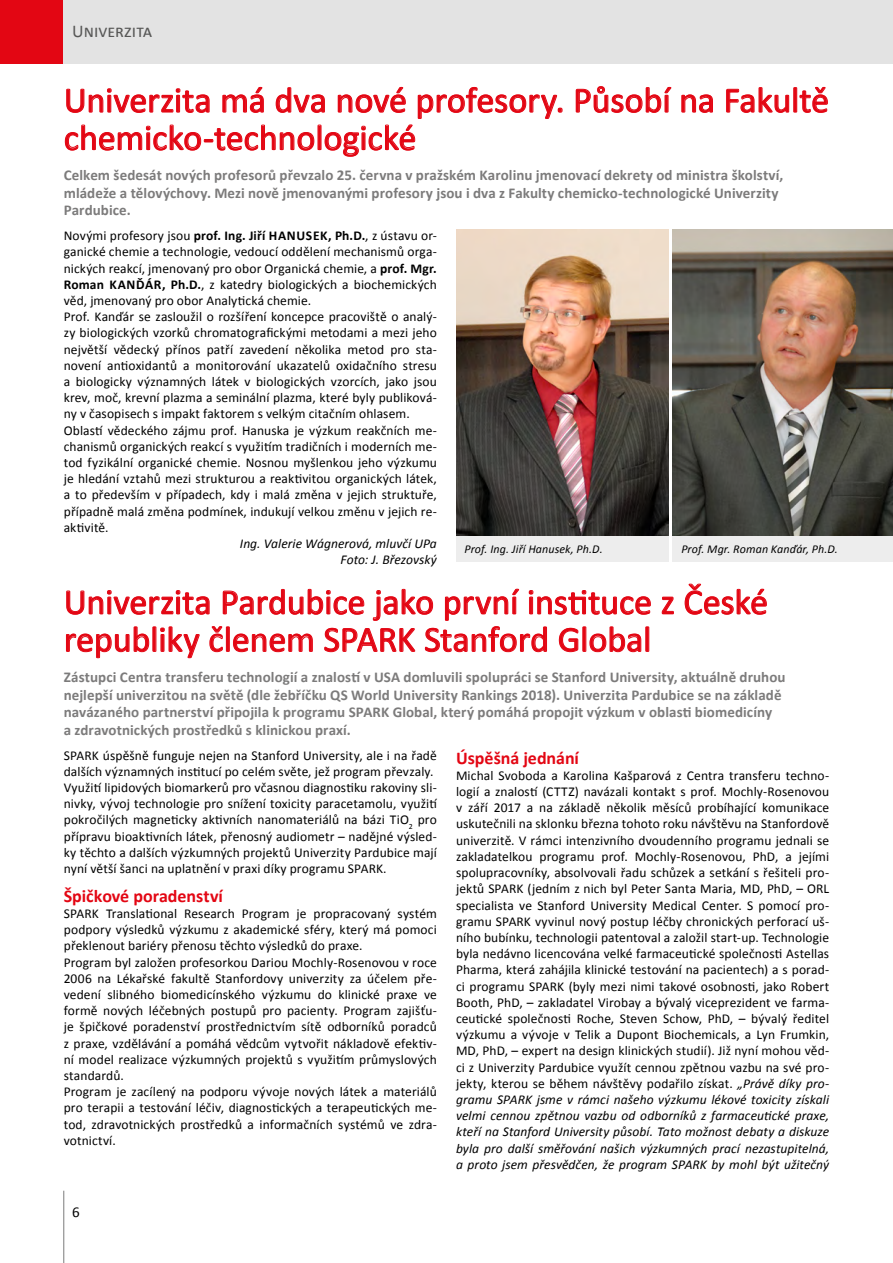
<style>
.page{position:relative;width:893px;height:1263px;background:#fff}
.page>*{position:absolute;margin:0;border:0;box-sizing:border-box;transform-origin:0 0}
.nadpis_článku{font:36px/37.5px "Calibri";letter-spacing:-.005em;color:#e30613}
.left_Bold_nad_červen{font:700 18px "Calibri";color:#e30613}
.hlava-L{font:18px "Calibri";color:#575756}
.perex{font:700 15px/17.7px "Calibri";letter-spacing:.005em;color:#7c7b7b}
.číslování_stránky{font:15px "Calibri";color:#000}
.t1{font:13.5px/16.2px "Calibri";letter-spacing:.005em;color:#000;text-align:justify}
.autor{font:italic 13.5px "Calibri";color:#000}
.popisek_obrázku{font:italic 12px "Calibri";letter-spacing:.01em;color:#000}
.s1{font-weight:700}
.s2{font-style:italic}
</style>
<div class="page">
<div style="left:0;top:0;width:64px;height:64px;background:#e30613"></div>
<div style="left:64px;top:0;width:829px;height:64px;background:#e3e3e3"></div>
<hr style="left:63px;top:1191px;width:1px;height:72px;background:#7c7b7b">
<svg style="left:575px;top:86px;width:97px;height:27px"></svg>
<svg style="left:681px;top:94px;width:32px;height:19px"></svg>
<svg style="left:726px;top:86px;width:102px;height:27px"></svg>
<svg style="left:65px;top:86px;width:498px;height:71px"></svg>
<img style="left:456px;top:230px;width:213px;height:306px">
<div style="left:456px;top:536px;width:213px;height:25px;background:#ededed"></div>
<img style="left:673px;top:230px;width:220px;height:306px">
<div style="left:673px;top:536px;width:220px;height:25px;background:#ededed"></div>
<svg style="left:661px;top:596px;width:13px;height:19px"></svg>
<svg style="left:684px;top:583px;width:83px;height:32px"></svg>
<svg style="left:66px;top:588px;width:585px;height:71px"></svg>
<p class="hlava-L" style="left:72px;top:20px;width:81px">Univerzita</p>
<p class="nadpis_článku" style="left:64px;top:81px;width:767px">Univerzita má dva nové profesory. Působí na Fakultě chemicko-technologické</p>
<p class="perex" style="left:64px;top:166px;width:721px">Celkem šedesát nových profesorů převzalo 25. června v pražském Karolinu jmenovací dekrety od ministra školství, mládeže a tělovýchovy. Mezi nově jmenovanými profesory jsou i dva z Fakulty chemicko-technologické Univerzity<br>Pardubice.</p>
<p class="t1" style="left:64px;top:228px;width:375px">Novými profesory jsou <span class="s1">prof. Ing. Jiří HANUSEK, Ph.D.</span>, z ústavu or&shy;ganické chemie a technologie, vedoucí oddělení mechanismů orga&shy;nických reakcí, jmenovaný pro obor Organická chemie, a <span class="s1">prof. Mgr.<br>Roman KANĎÁR, Ph.D.</span>, z katedry biologických a biochemických věd, jmenovaný pro obor Analytická chemie.</p>
<p class="t1" style="left:64px;top:309px;width:375px">Prof. Kanďár se zasloužil o rozšíření koncepce pracoviště o analý&shy;zy biologických vzorků chromatografickými metodami a mezi jeho největší vědecký přínos patří zavedení několika metod pro sta&shy;novení antioxidantů a monitorování ukazatelů oxidačního stresu a biologicky významných látek v biologických vzorcích, jako jsou krev, moč, krevní plazma a seminální plazma, které byly publiková&shy;ny v časopisech s impakt faktorem s velkým citačním ohlasem.</p>
<p class="t1" style="left:64px;top:422px;width:375px">Oblastí vědeckého zájmu prof. Hanuska je výzkum reakčních me&shy;chanismů organických reakcí s využitím tradičních i moderních me&shy;tod fyzikální organické chemie. Nosnou myšlenkou jeho výzkumu je hledání vztahů mezi strukturou a reaktivitou organických látek, a to především v případech, kdy i malá změna v jejich struktuře, případně malá změna podmínek, indukují velkou změnu v jejich re&shy;aktivitě.</p>
<p class="autor" style="left:240px;top:534px;width:199px">Ing. Valerie Wágnerová, mluvčí UPa</p>
<p class="autor" style="left:341px;top:550px;width:98px">Foto: J. Březovský</p>
<p class="popisek_obrázku" style="left:465px;top:541px;width:140px">Prof. Ing. Jiří Hanusek, Ph.D.</p>
<p class="popisek_obrázku" style="left:681px;top:541px;width:158px">Prof. Mgr. Roman Kanďár, Ph.D.</p>
<p class="nadpis_článku" style="left:64px;top:583px;width:706px">Univerzita Pardubice jako první instituce z České republiky členem SPARK Stanford Global</p>
<p class="perex" style="left:64px;top:668px;width:723px">Zástupci Centra transferu technologií a znalostí v USA domluvili spolupráci se Stanford University, aktuálně druhou nejlepší univerzitou na světě (dle žebříčku QS World University Rankings 2018). Univerzita Pardubice se na základě navázaného partnerství připojila k programu SPARK Global, který pomáhá propojit výzkum v oblasti biomedicíny<br>a zdravotnických prostředků s klinickou praxí.</p>
<p class="t1" style="left:64px;top:747px;width:375px">SPARK úspěšně funguje nejen na Stanford University, ale i na řadě dalších významných institucí po celém světe, jež program převzaly.</p>
<p class="t1" style="left:64px;top:779px;width:375px">Využití lipidových biomarkerů pro včasnou diagnostiku rakoviny sli&shy;nivky, vývoj technologie pro snížení toxicity paracetamolu, využití pokročilých magneticky aktivních nanomateriálů na bázi TiO<sub>2</sub> pro přípravu bioaktivních látek, přenosný audiometr – nadějné výsled&shy;ky těchto a dalších výzkumných projektů Univerzity Pardubice mají nyní větší šanci na uplatnění v praxi díky programu SPARK.</p>
<p class="left_Bold_nad_červen" style="left:64px;top:884px;width:161px">Špičkové poradenství</p>
<p class="t1" style="left:64px;top:905px;width:375px">SPARK Translational Research Program je propracovaný systém podpory výsledků výzkumu z akademické sféry, který má pomoci překlenout bariéry přenosu těchto výsledků do praxe.</p>
<p class="t1" style="left:64px;top:954px;width:375px">Program byl založen profesorkou Dariou Mochly-Rosenovou v roce 2006 na Lékařské fakultě Stanfordovy univerzity za účelem pře&shy;vedení slibného biomedicínského výzkumu do klinické praxe ve formě nových léčebných postupů pro pacienty. Program zajišťu&shy;je špičkové poradenství prostřednictvím sítě odborníků poradců z praxe, vzdělávání a pomáhá vědcům vytvořit nákladově efektiv&shy;ní model realizace výzkumných projektů s využitím průmyslových standardů.</p>
<p class="t1" style="left:64px;top:1084px;width:375px">Program je zacílený na podporu vývoje nových látek a materiálů pro terapii a testování léčiv, diagnostických a terapeutických me&shy;tod, zdravotnických prostředků a informačních systémů ve zdra&shy;votnictví.</p>
<p class="left_Bold_nad_červen" style="left:456px;top:746px;width:124px">Úspěšná jednání</p>
<p class="t1" style="left:456px;top:767px;width:375px">Michal Svoboda a Karolina Kašparová z Centra transferu techno&shy;logií a znalostí (CTTZ) navázali kontakt s prof. Mochly-Rosenovou v září 2017 a na základě několik měsíců probíhající komunikace uskutečnili na sklonku března tohoto roku návštěvu na Stanfordově univerzitě. V rámci intenzivního dvoudenního programu jednali se zakladatelkou programu prof. Mochly-Rosenovou, PhD, a jejími spolupracovníky, absolvovali řadu schůzek a setkání s řešiteli pro&shy;jektů SPARK (jedním z nich byl Peter Santa Maria, MD, PhD, – ORL specialista ve Stanford University Medical Center. S pomocí pro&shy;gramu SPARK vyvinul nový postup léčby chronických perforací uš&shy;ního bubínku, technologii patentoval a založil start-up. Technologie byla nedávno licencována velké farmaceutické společnosti Astellas Pharma, která zahájila klinické testování na pacientech) a s porad&shy;ci programu SPARK (byly mezi nimi takové osobnosti, jako Robert Booth, PhD, – zakladatel Virobay a bývalý viceprezident ve farma&shy;ceutické společnosti Roche, Steven Schow, PhD, – bývalý ředitel výzkumu a vývoje v Telik a Dupont Biochemicals, a Lyn Frumkin, MD, PhD, – expert na design klinických studií). Již nyní mohou věd&shy;ci z Univerzity Pardubice využít cennou zpětnou vazbu na své pro&shy;jekty, kterou se během návštěvy podařilo získat. <span class="s2">„Právě díky pro&shy;gramu SPARK jsme v rámci našeho výzkumu lékové toxicity získali velmi cennou zpětnou vazbu od odborníků z farmaceutické praxe, kteří na Stanford University působí. Tato možnost debaty a diskuze byla pro další směřování našich výzkumných prací nezastupitelná, a proto jsem přesvědčen, že program SPARK by mohl být užitečný</span></p>
<p class="číslování_stránky" style="left:72px;top:1202px;width:9px">6</p>
</div>
